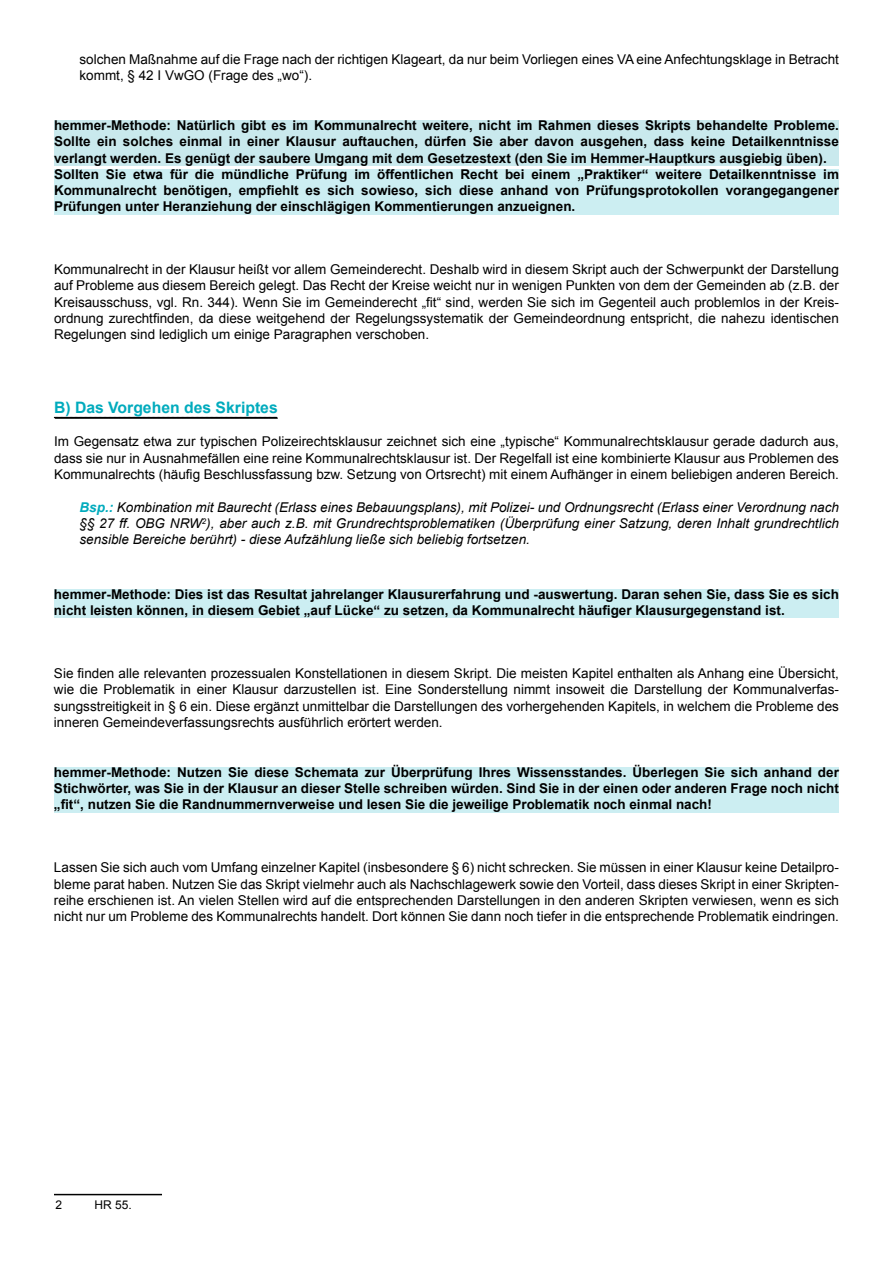
<style>
.page{position:relative;width:893px;height:1263px;background:#fff}
.page>*{position:absolute;margin:0;border:0;box-sizing:border-box;transform-origin:0 0}
.t1{font:700 15.75px "Arial";color:#00abbd}
.t2{font:13.5px/16.2px "Arial";color:#000;text-align:justify}
.t3{font:700 13.5px/16.2px "Arial";color:#000}
.t4{font:italic 13.5px/16.2px "Arial";color:#000;text-align:justify}
.t5{font:12px "Arial";color:#000}
.s1{font-weight:700;color:#00abbd}
</style>
<div class="page">
<div style="left:54px;top:120px;width:785px;height:45px;background:#c9e9ed"></div>
<div style="left:54px;top:169px;width:785px;height:45px;background:#cceef2"></div>
<svg style="left:54px;top:417px;width:224px;height:2px"></svg>
<div style="left:54px;top:589px;width:785px;height:29px;background:#cceef2"></div>
<div style="left:54px;top:767px;width:785px;height:45px;background:#cceef2"></div>
<hr style="left:54px;top:1194px;width:108px;height:1px;background:#000">
<p class="t2" style="left:80px;top:51px;width:761px">solchen Maßnahme auf die Frage nach der richtigen Klageart, da nur beim Vorliegen eines VA eine Anfechtungsklage in Betracht kommt, § 42 I VwGO (Frage des „wo“).</p>
<p class="t3" style="left:54px;top:118px;width:786px">hemmer-Methode: Natürlich gibt es im Kommunalrecht weitere, nicht im Rahmen dieses Skripts behandelte Probleme.<br>Sollte ein solches einmal in einer Klausur auftauchen, dürfen Sie aber davon ausgehen, dass keine Detailkenntnisse verlangt werden. Es genügt der saubere Umgang mit dem Gesetzestext (den Sie im Hemmer-Hauptkurs ausgiebig üben).<br>Sollten Sie etwa für die mündliche Prüfung im öffentlichen Recht bei einem „Praktiker“ weitere Detailkenntnisse im Kommunalrecht benötigen, empfiehlt es sich sowieso, sich diese anhand von Prüfungsprotokollen vorangegangener Prüfungen unter Heranziehung der einschlägigen Kommentierungen anzueignen.</p>
<p class="t2" style="left:54px;top:262px;width:786px">Kommunalrecht in der Klausur heißt vor allem Gemeinderecht. Deshalb wird in diesem Skript auch der Schwerpunkt der Darstellung auf Probleme aus diesem Bereich gelegt. Das Recht der Kreise weicht nur in wenigen Punkten von dem der Gemeinden ab (z.B. der Kreisausschuss, vgl. Rn. 344). Wenn Sie im Gemeinderecht „fit“ sind, werden Sie sich im Gegenteil auch problemlos in der Kreis&shy;ordnung zurechtfinden, da diese weitgehend der Regelungssystematik der Gemeindeordnung entspricht, die nahezu identischen Regelungen sind lediglich um einige Paragraphen verschoben.</p>
<p class="t1" style="left:54px;top:397px;width:225px">B) Das Vorgehen des Skriptes</p>
<p class="t2" style="left:54px;top:434px;width:786px">Im Gegensatz etwa zur typischen Polizeirechtsklausur zeichnet sich eine „typische“ Kommunalrechtsklausur gerade dadurch aus, dass sie nur in Ausnahmefällen eine reine Kommunalrechtsklausur ist. Der Regelfall ist eine kombinierte Klausur aus Problemen des Kommunalrechts (häufig Beschlussfassung bzw. Setzung von Ortsrecht) mit einem Aufhänger in einem beliebigen anderen Bereich.</p>
<p class="t4" style="left:80px;top:499px;width:761px"><span class="s1">Bsp.:</span> Kombination mit Baurecht (Erlass eines Bebauungsplans), mit Polizei- und Ordnungsrecht (Erlass einer Verordnung nach §§ 27 ff. OBG NRW<sup>2</sup>), aber auch z.B. mit Grundrechtsproblematiken (Überprüfung einer Satzung, deren Inhalt grundrechtlich sensible Bereiche berührt) - diese Aufzählung ließe sich beliebig fortsetzen.</p>
<p class="t3" style="left:54px;top:586px;width:786px">hemmer-Methode: Dies ist das Resultat jahrelanger Klausurerfahrung und -auswertung. Daran sehen Sie, dass Sie es sich nicht leisten können, in diesem Gebiet „auf Lücke“ zu setzen, da Kommunalrecht häufiger Klausurgegenstand ist.</p>
<p class="t2" style="left:54px;top:665px;width:786px">Sie finden alle relevanten prozessualen Konstellationen in diesem Skript. Die meisten Kapitel enthalten als Anhang eine Übersicht, wie die Problematik in einer Klausur darzustellen ist. Eine Sonderstellung nimmt insoweit die Darstellung der Kommunalverfas&shy;sungsstreitigkeit in § 6 ein. Diese ergänzt unmittelbar die Darstellungen des vorhergehenden Kapitels, in welchem die Probleme des inneren Gemeindeverfassungsrechts ausführlich erörtert werden.</p>
<p class="t3" style="left:54px;top:764px;width:786px;text-align:justify">hemmer-Methode: Nutzen Sie diese Schemata zur Überprüfung Ihres Wissensstandes. Überlegen Sie sich anhand der Stichwörter, was Sie in der Klausur an dieser Stelle schreiben würden. Sind Sie in der einen oder anderen Frage noch nicht „fit“, nutzen Sie die Randnummernverweise und lesen Sie die jeweilige Problematik noch einmal nach!</p>
<p class="t2" style="left:54px;top:860px;width:786px">Lassen Sie sich auch vom Umfang einzelner Kapitel (insbesondere § 6) nicht schrecken. Sie müssen in einer Klausur keine Detailpro&shy;bleme parat haben. Nutzen Sie das Skript vielmehr auch als Nachschlagewerk sowie den Vorteil, dass dieses Skript in einer Skripten&shy;reihe erschienen ist. An vielen Stellen wird auf die entsprechenden Darstellungen in den anderen Skripten verwiesen, wenn es sich nicht nur um Probleme des Kommunalrechts handelt. Dort können Sie dann noch tiefer in die entsprechende Problematik eindringen.</p>
<p class="t5" style="left:56px;top:1197px;width:8px">2</p>
<p class="t5" style="left:94px;top:1197px;width:39px">HR 55.</p>
</div>
